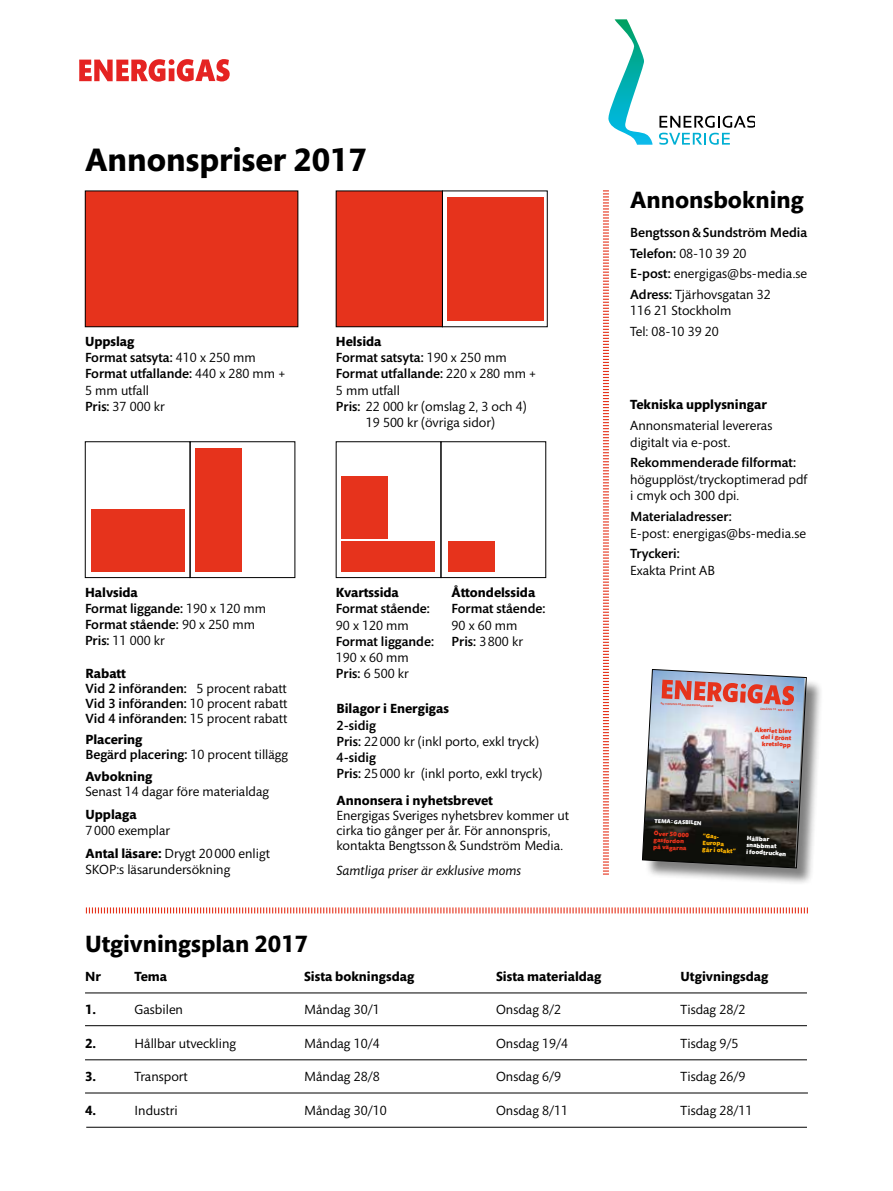
<style>
.page{position:relative;width:893px;height:1191px;background:#fff}
.page>*{position:absolute;margin:0;border:0;box-sizing:border-box;transform-origin:0 0}
.t1{font:700 33px "Mundo Sans";color:#000}
.t2{font:700 24px "Mundo Sans";color:#000}
.t3{font:13.5px/16.4px "Mundo Sans";color:#000}
.t4{font:500 13.5px/16.2px "Mundo Sans";color:#000}
.t5{font:700 13.5px "Mundo Sans";color:#000}
.t6{font:italic 13.5px "Mundo Sans";color:#000}
.t7{font:900 6.3px/6.8px "Mundo Sans";color:#e6331c}
.t8{font:900 6.3px/6.8px "Mundo Sans";color:#fff}
.t9{font:900 6.3px/6.8px "Mundo Sans";color:#f9b000}
.t10{font:900 5.85px "Mundo Sans";color:#fff}
.t11{font:500 2.85px "Mundo Sans";color:#e6331c}
.s1{font-weight:700}
.s2{font-weight:400}
.s3{font-weight:500}
</style>
<div class="page">
<svg style="left:79px;top:59px;width:151px;height:23px"></svg>
<svg style="left:608px;top:19px;width:44px;height:126px"></svg>
<svg style="left:659px;top:116px;width:96px;height:29px"></svg>
<div style="left:645px;top:672px;width:179px;height:214px;background:#000;opacity:.5"></div>
<img style="left:642px;top:669px;width:164px;height:199px">
<svg style="left:603px;top:190px;width:6px;height:685px"></svg>
<div style="left:85px;top:191px;width:213px;height:136px;background:#e6331c"></div>
<div style="left:336px;top:191px;width:106px;height:136px;background:#e6331c"></div>
<div style="left:447px;top:197px;width:96px;height:124px;background:#e6331c"></div>
<div style="left:85px;top:441px;width:105px;height:137px;border:1px solid #000"></div>
<div style="left:91px;top:509px;width:94px;height:62px;background:#e6331c"></div>
<div style="left:190px;top:441px;width:105px;height:137px;border:1px solid #000"></div>
<div style="left:196px;top:448px;width:46px;height:123px;background:#e6331c"></div>
<div style="left:336px;top:441px;width:105px;height:137px;border:1px solid #000"></div>
<div style="left:341px;top:476px;width:47px;height:62px;background:#e6331c"></div>
<div style="left:341px;top:541px;width:94px;height:30px;background:#e6331c"></div>
<div style="left:448px;top:541px;width:47px;height:30px;background:#e6331c"></div>
<svg style="left:85px;top:907px;width:723px;height:7px"></svg>
<hr style="left:85px;top:1059px;width:722px;height:1px;background:#000">
<hr style="left:85px;top:1025px;width:722px;height:1px;background:#000">
<hr style="left:85px;top:992px;width:722px;height:1px;background:#000">
<hr style="left:86px;top:1126px;width:721px;height:1px;background:#000">
<hr style="left:85px;top:1092px;width:723px;height:1px;background:#000">
<h1 class="t1" style="left:85px;top:141px;width:284px">Annonspriser 2017</h1>
<p class="t4" style="left:85px;top:334px;width:202px"><span class="s1">Uppslag<br></span>Format satsyta: <span class="s2">410 x 250 mm<br></span>Format utfallande: <span class="s2">440 x 280 mm +<br>5 mm utfall<br></span>Pris: <span class="s2">37 000 kr</span></p>
<p class="t5" style="left:336px;top:334px;width:47px">Helsida</p>
<p class="t4" style="left:336px;top:350px;width:172px">Format satsyta: <span class="s2">190 x 250 mm</span></p>
<p class="t4" style="left:336px;top:366px;width:202px">Format utfallande: <span class="s2">220 x 280 mm +</span></p>
<p class="t3" style="left:336px;top:382px;width:66px">5 mm utfall</p>
<p class="t3" style="left:336px;top:398px;width:192px"><span class="s3">Pris:</span> 22 000 kr (omslag 2, 3 och 4)</p>
<p class="t3" style="left:366px;top:415px;width:130px">19 500 kr (övriga sidor)</p>
<p class="t4" style="left:85px;top:584px;width:183px"><span class="s1">Halvsida<br></span>Format liggande: <span class="s2">190 x 120 mm<br></span>Format stående: <span class="s2">90 x 250 mm<br></span>Pris: <span class="s2">11 000 kr</span></p>
<p class="t5" style="left:452px;top:585px;width:85px">Åttondelssida</p>
<p class="t5" style="left:336px;top:585px;width:64px">Kvartssida</p>
<p class="t4" style="left:336px;top:601px;width:95px">Format stående:</p>
<p class="t3" style="left:336px;top:617px;width:74px">90 x 120 mm</p>
<p class="t4" style="left:336px;top:633px;width:100px">Format liggande:</p>
<p class="t3" style="left:336px;top:650px;width:74px">190 x 60 mm<br><span class="s3">Pris:</span> 6 500 kr</p>
<p class="t4" style="left:452px;top:601px;width:95px">Format stående:</p>
<p class="t3" style="left:452px;top:617px;width:73px">90 x 60 mm<br><span class="s3">Pris:</span> 3800 kr</p>
<p class="t4" style="left:85px;top:666px;width:203px;line-height:15px"><span class="s1">Rabatt<br></span>Vid 2 införanden: <span class="s2">5 procent rabatt<br></span>Vid 3 införanden: <span class="s2">10 procent rabatt<br></span>Vid 4 införanden: <span class="s2">15 procent rabatt</span></p>
<p class="t4" style="left:85px;top:732px;width:204px;line-height:15px"><span class="s1">Placering<br></span>Begärd placering: <span class="s2">10 procent tillägg</span></p>
<p class="t5" style="left:85px;top:768px;width:68px">Avbokning</p>
<p class="t3" style="left:85px;top:783px;width:185px">Senast 14 dagar före materialdag</p>
<p class="t5" style="left:85px;top:806px;width:53px">Upplaga</p>
<p class="t3" style="left:85px;top:819px;width:186px;line-height:23px">7000 exemplar<br><span class="s1">Antal läsare:</span> Drygt 20000 enligt</p>
<p class="t3" style="left:85px;top:862px;width:146px">SKOP:s läsarundersökning</p>
<p class="t5" style="left:336px;top:701px;width:114px">Bilagor i Energigas</p>
<p class="t3" style="left:336px;top:717px;width:207px"><span class="s3">2-sidig<br>Pris:</span> 22000 kr (inkl porto, exkl tryck)<br><span class="s3">4-sidig<br>Pris:</span> 25000 kr (inkl porto, exkl tryck)</p>
<p class="t5" style="left:336px;top:793px;width:158px">Annonsera i nyhetsbrevet</p>
<p class="t3" style="left:336px;top:808px;width:234px;line-height:15px">Energigas Sveriges nyhetsbrev kommer ut cirka tio gånger per år. För annonspris, kontakta Bengtsson&amp; Sundström Media.</p>
<p class="t6" style="left:336px;top:863px;width:186px">Samtliga priser är exklusive moms</p>
<h2 class="t2" style="left:630px;top:187px;width:175px">Annonsbokning</h2>
<p class="t4" style="left:630px;top:223px;width:178px;line-height:20.5px">Bengtsson&amp;Sundström Media<br>Telefon: <span class="s2">08-10 39 20<br></span>E-post: <span class="s2">energigas@bs-media.se<br></span>Adress: <span class="s2">Tjärhovsgatan 32</span></p>
<p class="t3" style="left:630px;top:301px;width:103px;line-height:20.7px">116 21 Stockholm<br>Tel: 08-10 39 20</p>
<p class="t5" style="left:630px;top:397px;width:138px">Tekniska upplysningar</p>
<p class="t3" style="left:630px;top:418px;width:144px">Annonsmaterial levereras digitalt via e-post.</p>
<p class="t4" style="left:630px;top:455px;width:168px">Rekommenderade filformat:</p>
<p class="t3" style="left:630px;top:471px;width:179px">högupplöst/tryckoptimerad pdf i cmyk och 300 dpi.</p>
<p class="t4" style="left:630px;top:509px;width:103px">Materialadresser:</p>
<p class="t3" style="left:630px;top:525px;width:177px">E-post: energigas@bs-media.se</p>
<p class="t4" style="left:630px;top:546px;width:51px">Tryckeri:</p>
<p class="t3" style="left:630px;top:562px;width:86px">Exakta Print AB</p>
<p class="t11" style="left:661px;top:702px;width:55px;rotate:3deg">EN TIDNING FRÅN ENERGIGAS SVERIGE</p>
<p class="t11" style="left:760px;top:707px;width:34px;rotate:3deg">ÅRGÅNG 74 <span class="s1">NR 2 2015</span></p>
<p class="t7" style="left:761px;top:726px;width:32px;text-align:justify;text-indent:-6px;rotate:3deg">Åkeriet blev del i grönt kretslopp</p>
<p class="t10" style="left:655px;top:817px;width:48px;rotate:3deg">TEMA: GASBILEN</p>
<p class="t7" style="left:654px;top:830px;width:36px;rotate:3deg">Över 50000 gasfordon på vägarna</p>
<p class="t9" style="left:703px;top:832px;width:35px;rotate:3deg">”Gas-<br>Europa<br>går i otakt”</p>
<p class="t8" style="left:747px;top:835px;width:42px;rotate:3deg">Hållbar snabbmat<br>i foodtrucken</p>
<h2 class="t2" style="left:85px;top:931px;width:225px">Utgivningsplan 2017</h2>
<p class="t5" style="left:135px;top:968px;width:34px">Tema</p>
<p class="t5" style="left:304px;top:968px;width:112px">Sista bokningsdag</p>
<p class="t5" style="left:496px;top:968px;width:107px">Sista materialdag</p>
<p class="t5" style="left:681px;top:968px;width:89px">Utgivningsdag</p>
<p class="t3" style="left:135px;top:1001px;width:50px">Gasbilen</p>
<p class="t3" style="left:304px;top:1001px;width:77px">Måndag 30/1</p>
<p class="t3" style="left:496px;top:1001px;width:67px">Onsdag 8/2</p>
<p class="t3" style="left:681px;top:1001px;width:66px">Tisdag 28/2</p>
<p class="t3" style="left:135px;top:1035px;width:103px">Hållbar utveckling</p>
<p class="t3" style="left:304px;top:1035px;width:77px">Måndag 10/4</p>
<p class="t3" style="left:496px;top:1035px;width:73px">Onsdag 19/4</p>
<p class="t3" style="left:681px;top:1035px;width:59px">Tisdag 9/5</p>
<p class="t3" style="left:135px;top:1069px;width:55px">Transport</p>
<p class="t3" style="left:304px;top:1069px;width:77px">Måndag 28/8</p>
<p class="t3" style="left:496px;top:1069px;width:67px">Onsdag 6/9</p>
<p class="t3" style="left:681px;top:1069px;width:66px">Tisdag 26/9</p>
<p class="t3" style="left:135px;top:1102px;width:45px">Industri</p>
<p class="t3" style="left:304px;top:1102px;width:84px">Måndag 30/10</p>
<p class="t3" style="left:496px;top:1102px;width:73px">Onsdag 8/11</p>
<p class="t3" style="left:681px;top:1102px;width:73px">Tisdag 28/11</p>
<p class="t5" style="left:85px;top:968px;width:17px">Nr</p>
<p class="t5" style="left:85px;top:1002px;width:13px">1.</p>
<p class="t5" style="left:85px;top:1035px;width:13px">2.</p>
<p class="t5" style="left:85px;top:1069px;width:13px">3.</p>
<p class="t5" style="left:85px;top:1102px;width:13px">4.</p>
</div>
